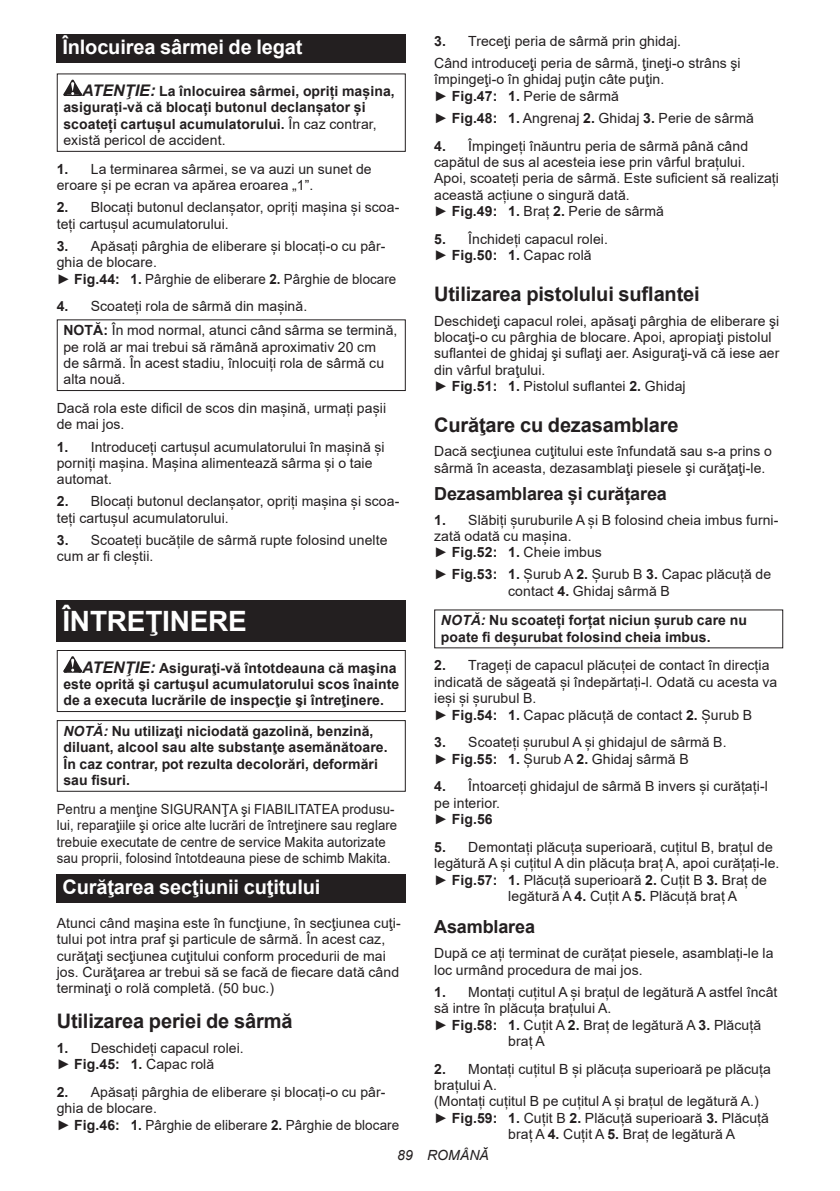
<style>
.page{position:relative;width:840px;height:1191px;background:#fff}
.page>*{position:absolute;margin:0;border:0;box-sizing:border-box;transform-origin:0 0}
.t1{font:700 28px "Arial";letter-spacing:-.01em;color:#fff}
.t2{font:700 20px "Arial";letter-spacing:-.01em;color:#231f20}
.t3{font:700 20px "Arial";letter-spacing:-.01em;color:#fff}
.t4{font:700 18px "Arial";letter-spacing:-.01em;color:#231f20}
.t5{font:14px/16.4px "Arial";letter-spacing:.005em;color:#231f20}
.t6{font:700 14px/16.4px "Arial";letter-spacing:.005em;color:#231f20}
.t7{font:14px/16.4px "Arial";letter-spacing:.005em;color:#231f20;scale:.94 1}
.t8{font:italic 14px "Arial";letter-spacing:.005em;color:#231f20}
.s1{font-style:italic;font-size:16px}
.s2{font-weight:400}
.s3{font-weight:700}
.s4{font-style:italic}
</style>
<div class="page">
<div style="left:57px;top:34px;width:348px;height:29px;background:#231f20"></div>
<svg style="left:63px;top:80px;width:19px;height:16px"></svg>
<div style="left:57px;top:73px;width:348px;height:79px;border:1px solid #231f20"></div>
<div style="left:57px;top:319px;width:348px;height:72px;border:1px solid #231f20"></div>
<div style="left:57px;top:601px;width:348px;height:41px;background:#231f20"></div>
<svg style="left:63px;top:656px;width:19px;height:16px"></svg>
<div style="left:57px;top:650px;width:348px;height:62px;border:1px solid #231f20"></div>
<div style="left:57px;top:720px;width:348px;height:71px;border:1px solid #231f20"></div>
<div style="left:57px;top:874px;width:348px;height:29px;background:#231f20"></div>
<h2 class="t3" style="left:62px;top:33px;width:241px">Înlocuirea sârmei de legat</h2>
<p class="t6" style="left:63px;top:83px;width:332px;text-indent:19px"><span class="s1">ATENŢIE:</span> La înlocuirea sârmei, opriți mașina, asigurați-vă că blocați butonul declanșator și scoateți cartușul acumulatorului. <span class="s2">În caz contrar, există pericol de accident.</span></p>
<p class="t5" style="left:57px;top:162px;width:316px"><span class="s3">1.</span> La terminarea sârmei, se va auzi un sunet de eroare și pe ecran va apărea eroarea „1”.</p>
<p class="t5" style="left:57px;top:199px;width:344px"><span class="s3">2.</span> Blocați butonul declanșator, opriți mașina și scoa&shy;teți cartușul acumulatorului.</p>
<p class="t5" style="left:57px;top:238px;width:341px"><span class="s3">3.</span> Apăsați pârghia de eliberare și blocați-o cu pâr&shy;ghia de blocare.<br>► <span class="s3">Fig.44: 1.</span> Pârghie de eliberare <span class="s3">2.</span> Pârghie de blocare</p>
<p class="t5" style="left:63px;top:294px;width:335px;line-height:23.8px;text-indent:-7px"><span class="s3">4.</span> Scoateți rola de sârmă din mașină.<br><span class="s3">NOTĂ:</span> În mod normal, atunci când sârma se termină,</p>
<p class="t5" style="left:63px;top:338px;width:322px">pe rolă ar mai trebui să rămână aproximativ 20 cm de sârmă. În acest stadiu, înlocuiți rola de sârmă cu alta nouă.</p>
<p class="t5" style="left:57px;top:400px;width:331px">Dacă rola este dificil de scos din mașină, urmați pașii de mai jos.</p>
<p class="t5" style="left:57px;top:438px;width:329px"><span class="s3">1.</span> Introduceți cartușul acumulatorului în mașină și porniți mașina. Mașina alimentează sârma și o taie automat.</p>
<p class="t5" style="left:57px;top:493px;width:344px"><span class="s3">2.</span> Blocați butonul declanșator, opriți mașina și scoa&shy;teți cartușul acumulatorului.</p>
<p class="t5" style="left:57px;top:531px;width:332px"><span class="s3">3.</span> Scoateți bucățile de sârmă rupte folosind unelte cum ar fi cleștii.</p>
<h1 class="t1" style="left:62px;top:601px;width:186px">ÎNTREŢINERE</h1>
<p class="t6" style="left:63px;top:659px;width:337px;text-indent:19px"><span class="s1">ATENŢIE:</span> Asiguraţi-vă întotdeauna că maşina este oprită şi cartuşul acumulatorului scos înainte de a executa lucrările de inspecţie şi întreţinere.</p>
<p class="t6" style="left:63px;top:723px;width:325px"><span class="s4">NOTĂ:</span> Nu utilizaţi niciodată gazolină, benzină, diluant, alcool sau alte substanţe asemănătoare.<br>În caz contrar, pot rezulta decolorări, deformări sau fisuri.</p>
<p class="t7" style="left:57px;top:800px;width:363px">Pentru a menţine SIGURANŢA şi FIABILITATEA produsu&shy;lui, reparaţiile şi orice alte lucrări de întreţinere sau reglare trebuie executate de centre de service Makita autorizate sau proprii, folosind întotdeauna piese de schimb Makita.</p>
<h2 class="t3" style="left:62px;top:873px;width:259px">Curăţarea secţiunii cuţitului</h2>
<p class="t5" style="left:57px;top:914px;width:345px">Atunci când maşina este în funcţiune, în secţiunea cuţi&shy;tului pot intra praf şi particule de sârmă. În acest caz, curăţaţi secţiunea cuţitului conform procedurii de mai jos. Curăţarea ar trebui să se facă de fiecare dată când terminaţi o rolă completă. (50 buc.)</p>
<h2 class="t2" style="left:57px;top:1007px;width:237px">Utilizarea periei de sârmă</h2>
<p class="t5" style="left:57px;top:1039px;width:188px"><span class="s3">1.</span> Deschideți capacul rolei. ► <span class="s3">Fig.45: 1.</span> Capac rolă</p>
<p class="t5" style="left:57px;top:1083px;width:344px"><span class="s3">2.</span> Apăsați pârghia de eliberare și blocați-o cu pâr&shy;ghia de blocare.<br>► <span class="s3">Fig.46: 1.</span> Pârghie de eliberare <span class="s3">2.</span> Pârghie de blocare</p>
<p class="t5" style="left:434px;top:30px;width:308px;line-height:22px"><span class="s3">3.</span> Treceţi peria de sârmă prin ghidaj.<br>Când introduceţi peria de sârmă, ţineţi-o strâns şi</p>
<p class="t5" style="left:434px;top:71px;width:231px">împingeţi-o în ghidaj puţin câte puţin. ► <span class="s3">Fig.47: 1.</span> Perie de sârmă</p>
<p class="t5" style="left:434px;top:110px;width:321px">► <span class="s3">Fig.48: 1.</span> Angrenaj <span class="s3">2.</span> Ghidaj <span class="s3">3.</span> Perie de sârmă</p>
<p class="t5" style="left:434px;top:137px;width:346px"><span class="s3">4.</span> Împingeți înăuntru peria de sârmă până când capătul de sus al acesteia iese prin vârful brațului.<br>Apoi, scoateți peria de sârmă. Este suficient să realizați această acțiune o singură dată.<br>► <span class="s3">Fig.49: 1.</span> Braț <span class="s3">2.</span> Perie de sârmă</p>
<p class="t5" style="left:434px;top:231px;width:175px"><span class="s3">5.</span> Închideți capacul rolei. ► <span class="s3">Fig.50: 1.</span> Capac rolă</p>
<h2 class="t2" style="left:434px;top:280px;width:267px">Utilizarea pistolului suflantei</h2>
<p class="t5" style="left:434px;top:312px;width:346px">Deschideţi capacul rolei, apăsaţi pârghia de eliberare şi blocaţi-o cu pârghia de blocare. Apoi, apropiaţi pistolul suflantei de ghidaj şi suflaţi aer. Asiguraţi-vă că iese aer din vârful braţului.<br>► <span class="s3">Fig.51: 1.</span> Pistolul suflantei <span class="s3">2.</span> Ghidaj</p>
<h2 class="t2" style="left:434px;top:410px;width:246px">Curăţare cu dezasamblare</h2>
<p class="t5" style="left:434px;top:443px;width:339px">Dacă secţiunea cuţitului este înfundată sau s-a prins o sârmă în aceasta, dezasamblaţi piesele şi curăţaţi-le.</p>
<p class="t4" style="left:434px;top:480px;width:234px">Dezasamblarea și curățarea</p>
<p class="t5" style="left:434px;top:511px;width:345px"><span class="s3">1.</span> Slăbiți șuruburile A și B folosind cheia imbus furni&shy;zată odată cu mașina.<br>► <span class="s3">Fig.52: 1.</span> Cheie imbus</p>
<p class="t5" style="left:508px;top:566px;width:264px;text-indent:-74px">► <span class="s3">Fig.53: 1.</span> Șurub A <span class="s3">2.</span> Șurub B <span class="s3">3.</span> Capac plăcuță de contact <span class="s3">4.</span> Ghidaj sârmă B</p>
<p class="t6" style="left:440px;top:612px;width:307px"><span class="s4">NOTĂ:</span> Nu scoateți forțat niciun șurub care nu poate fi deșurubat folosind cheia imbus.</p>
<p class="t5" style="left:434px;top:657px;width:344px"><span class="s3">2.</span> Trageți de capacul plăcuței de contact în direcția indicată de săgeată și îndepărtați-l. Odată cu acesta va ieși și șurubul B.<br>► <span class="s3">Fig.54: 1.</span> Capac plăcuță de contact <span class="s3">2.</span> Șurub B</p>
<p class="t5" style="left:434px;top:734px;width:294px"><span class="s3">3.</span> Scoateți șurubul A și ghidajul de sârmă B. ► <span class="s3">Fig.55: 1.</span> Șurub A <span class="s3">2.</span> Ghidaj sârmă B</p>
<p class="t5" style="left:434px;top:778px;width:335px"><span class="s3">4.</span> Întoarceți ghidajul de sârmă B invers și curățați-l pe interior.<br>► <span class="s3">Fig.56</span></p>
<p class="t5" style="left:434px;top:838px;width:340px"><span class="s3">5.</span> Demontați plăcuța superioară, cuțitul B, brațul de</p>
<p class="t5" style="left:434px;top:855px;width:346px">legătură A și cuțitul A din plăcuța braț A, apoi curățați-le.</p>
<p class="t5" style="left:434px;top:871px;width:334px">► <span class="s3">Fig.57: 1.</span> Plăcuță superioară <span class="s3">2.</span> Cuțit B <span class="s3">3.</span> Braț de</p>
<p class="t5" style="left:508px;top:888px;width:230px">legătură A <span class="s3">4.</span> Cuțit A <span class="s3">5.</span> Plăcuță braț A</p>
<p class="t4" style="left:434px;top:920px;width:102px">Asamblarea</p>
<p class="t5" style="left:434px;top:945px;width:340px">După ce ați terminat de curățat piesele, asamblați-le la loc urmând procedura de mai jos.</p>
<p class="t5" style="left:434px;top:983px;width:344px"><span class="s3">1.</span> Montați cuțitul A și brațul de legătură A astfel încât</p>
<p class="t5" style="left:434px;top:1000px;width:179px">să intre în plăcuța brațului A.</p>
<p class="t5" style="left:434px;top:1016px;width:328px">► <span class="s3">Fig.58: 1.</span> Cuțit A <span class="s3">2.</span> Braț de legătură A <span class="s3">3.</span> Plăcuță</p>
<p class="t5" style="left:508px;top:1032px;width:38px">braț A</p>
<p class="t5" style="left:434px;top:1060px;width:338px"><span class="s3">2.</span> Montați cuțitul B și plăcuța superioară pe plăcuța</p>
<p class="t5" style="left:434px;top:1076px;width:64px">brațului A.</p>
<p class="t5" style="left:434px;top:1093px;width:326px">(Montați cuțitul B pe cuțitul A și brațul de legătură A.)</p>
<p class="t5" style="left:434px;top:1109px;width:336px">► <span class="s3">Fig.59: 1.</span> Cuțit B <span class="s3">2.</span> Plăcuță superioară <span class="s3">3.</span> Plăcuță</p>
<p class="t5" style="left:508px;top:1126px;width:228px">braț A <span class="s3">4.</span> Cuțit A <span class="s3">5.</span> Braț de legătură A</p>
<p class="t8" style="left:397px;top:1147px;width:93px">89 ROMÂNĂ</p>
</div>
